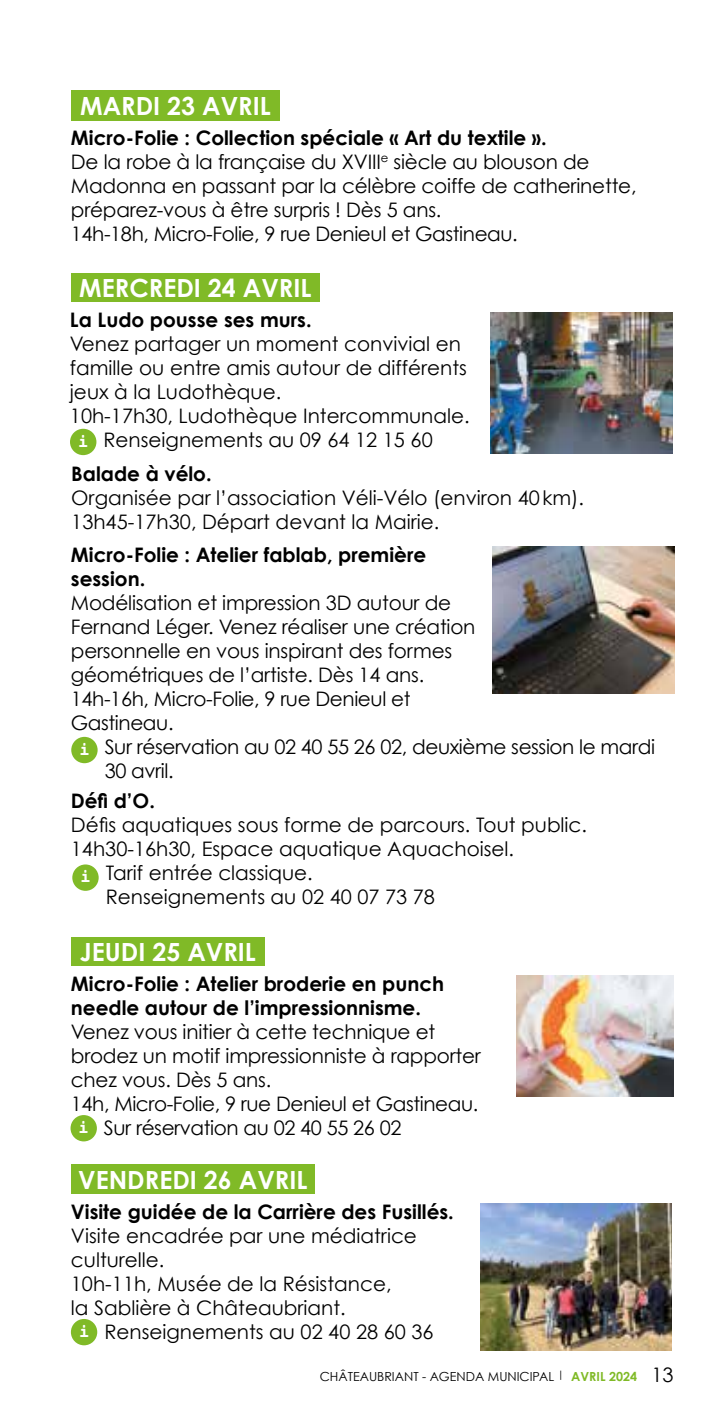
<style>
.page{position:relative;width:709px;height:1418px;background:#fff}
.page>*{position:absolute;margin:0;border:0;box-sizing:border-box;transform-origin:0 0}
.t1{font:700 25px "Century Gothic";color:#fff}
.t2{font:20px/24px "Century Gothic";letter-spacing:-.01em;color:#000}
.t3{font:700 20px/24px "Century Gothic";color:#000}
.t4{font:700 18px "Courier";color:#fff}
.t5{font:12.5px "Century Gothic";color:#000}
.s1{font-weight:700}
.s2{font-family:"Courier";font-weight:700;font-size:18px;color:#fff}
.s3{font-weight:700;color:#80ba27}
.s4{font-size:20px}
</style>
<div class="page">
<div style="left:71px;top:90px;width:209px;height:30px;background:#80ba27"></div>
<div style="left:70px;top:429px;width:26px;height:26px;background:#80ba27;border-radius:50%"></div>
<div style="left:71px;top:273px;width:249px;height:29px;background:#80ba27"></div>
<div style="left:72px;top:864px;width:27px;height:26px;background:#80ba27;border-radius:50%"></div>
<img style="left:492px;top:546px;width:182px;height:147px">
<div style="left:71px;top:737px;width:27px;height:26px;background:#80ba27;border-radius:50%"></div>
<div style="left:71px;top:936px;width:194px;height:29px;background:#80ba27"></div>
<div style="left:71px;top:1115px;width:26px;height:26px;background:#80ba27;border-radius:50%"></div>
<img style="left:480px;top:1203px;width:191px;height:147px">
<div style="left:71px;top:1164px;width:244px;height:30px;background:#80ba27"></div>
<div style="left:71px;top:1318px;width:26px;height:27px;background:#80ba27;border-radius:50%"></div>
<img style="left:490px;top:312px;width:182px;height:141px">
<img style="left:516px;top:975px;width:157px;height:121px">
<p class="t1" style="left:80px;top:90px;width:192px">MARDI 23 AVRIL</p>
<p class="t2" style="left:71px;top:125px;width:567px"><span class="s1">Micro-Folie : Collection spéciale « Art du textile ».<br></span>De la robe à la française du XVIII<sup>e</sup> siècle au blouson de Madonna en passant par la célèbre coiffe de catherinette, préparez-vous à être surpris ! Dès 5 ans.<br>14h-18h, Micro-Folie, 9 rue Denieul et Gastineau.</p>
<p class="t1" style="left:79px;top:272px;width:233px">MERCREDI 24 AVRIL</p>
<p class="t3" style="left:70px;top:308px;width:243px">La Ludo pousse ses murs.</p>
<p class="t2" style="left:70px;top:332px;width:392px">Venez partager un moment convivial en</p>
<p class="t2" style="left:70px;top:356px;width:398px">famille ou entre amis autour de différents</p>
<p class="t2" style="left:70px;top:380px;width:213px">jeux à la Ludothèque.</p>
<p class="t2" style="left:70px;top:404px;width:401px">10h-17h30, Ludothèque Intercommunale.</p>
<p class="t2" style="left:78px;top:428px;width:356px"><span class="s2">i</span> Renseignements au 09 64 12 15 60</p>
<p class="t3" style="left:71px;top:461px;width:142px">Balade à vélo.</p>
<p class="t2" style="left:71px;top:486px;width:514px">Organisée par l’association Véli-Vélo (environ 40km).<br>13h45-17h30, Départ devant la Mairie.</p>
<p class="t3" style="left:71px;top:542px;width:357px">Micro-Folie : Atelier fablab, première session.</p>
<p class="t2" style="left:71px;top:590px;width:406px">Modélisation et impression 3D autour de Fernand Léger. Venez réaliser une création personnelle en vous inspirant des formes géométriques de l’artiste. Dès 14 ans.<br>14h-16h, Micro-Folie, 9 rue Denieul et Gastineau.</p>
<p class="t2" style="left:105px;top:734px;width:552px">Sur réservation au 02 40 55 26 02, deuxième session le mardi<br>30 avril.</p>
<p class="t4" style="left:79px;top:735px;width:12px">i</p>
<p class="t3" style="left:71px;top:787px;width:85px">Défi d’O.</p>
<p class="t2" style="left:71px;top:812px;width:517px">Défis aquatiques sous forme de parcours. Tout public.</p>
<p class="t2" style="left:71px;top:836px;width:445px">14h30-16h30, Espace aquatique Aquachoisel.</p>
<p class="t2" style="left:106px;top:860px;width:208px">Tarif entrée classique.</p>
<p class="t2" style="left:106px;top:884px;width:331px">Renseignements au 02 40 07 73 78</p>
<p class="t4" style="left:80px;top:862px;width:12px">i</p>
<p class="t1" style="left:80px;top:935px;width:178px">JEUDI 25 AVRIL</p>
<p class="t3" style="left:71px;top:971px;width:375px">Micro-Folie : Atelier broderie en punch needle autour de l’impressionnisme.</p>
<p class="t2" style="left:71px;top:1019px;width:366px">Venez vous initier à cette technique et</p>
<p class="t2" style="left:71px;top:1043px;width:411px">brodez un motif impressionniste à rapporter</p>
<p class="t2" style="left:71px;top:1067px;width:202px">chez vous. Dès 5 ans.</p>
<p class="t2" style="left:71px;top:1091px;width:409px">14h, Micro-Folie, 9 rue Denieul et Gastineau.</p>
<p class="t2" style="left:78px;top:1115px;width:325px"><span class="s2">i</span> Sur réservation au 02 40 55 26 02</p>
<p class="t1" style="left:78px;top:1163px;width:230px">VENDREDI 26 AVRIL</p>
<p class="t3" style="left:71px;top:1198px;width:384px">Visite guidée de la Carrière des Fusillés.</p>
<p class="t2" style="left:71px;top:1222px;width:347px">Visite encadrée par une médiatrice culturelle.<br>10h-11h, Musée de la Résistance,<br>la Sablière à Châteaubriant.</p>
<p class="t2" style="left:104px;top:1318px;width:331px">Renseignements au 02 40 28 60 36</p>
<p class="t4" style="left:79px;top:1316px;width:12px">i</p>
<p class="t5" style="left:320px;top:1368px;width:355px">CHÂTEAUBRIANT - AGENDA MUNICIPAL <sup>|</sup> <span class="s3">AVRIL 2024</span> <span class="s4">13</span></p>
</div>
